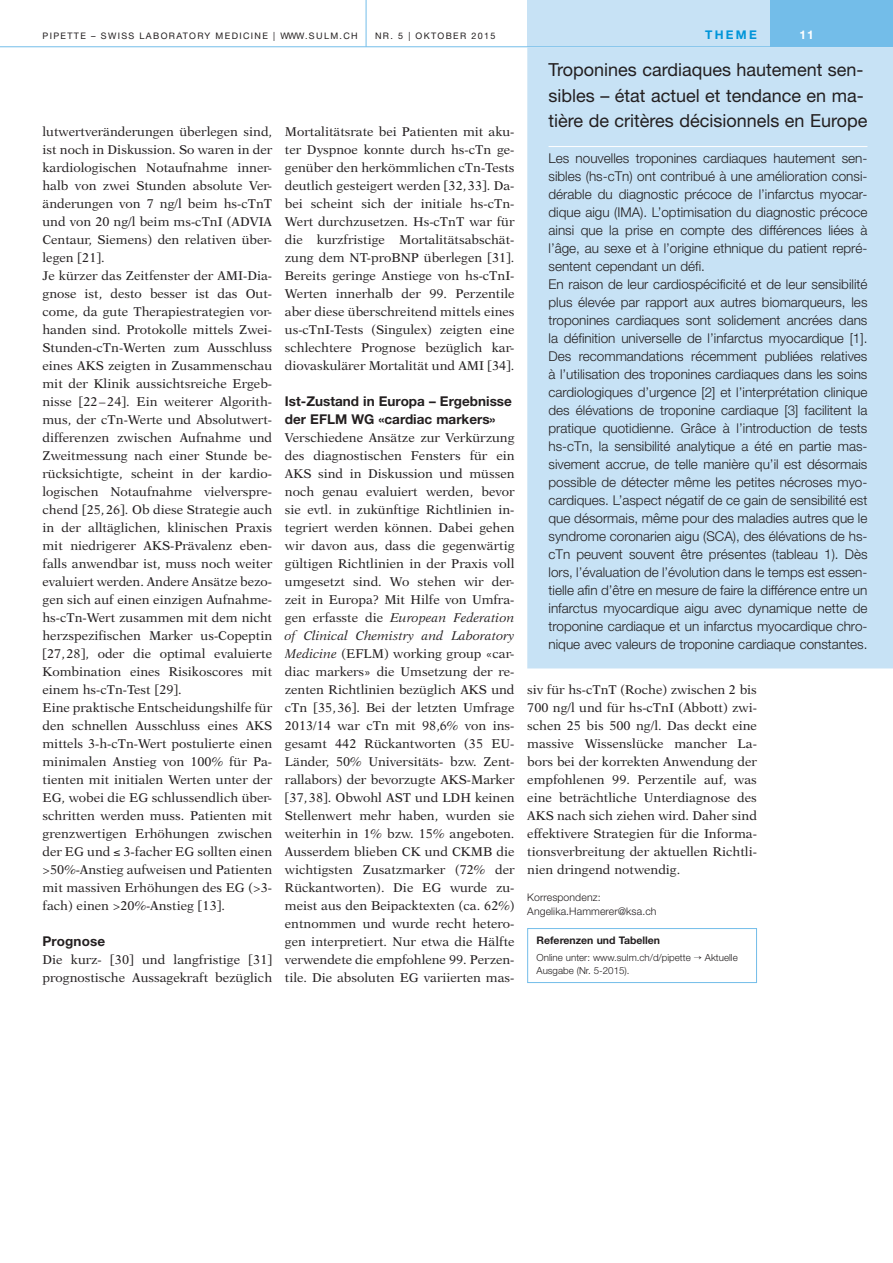
<style>
.page{position:relative;width:893px;height:1263px;background:#fff}
.page>*{position:absolute;margin:0;border:0;box-sizing:border-box;transform-origin:0 0}
.t1{font:18px/25.5px "Helvetica Neue";color:#231f20}
.t2{font:300 13.5px/18px "Helvetica Neue";color:#231f20}
.t3{font:700 13.5px/18px "Helvetica Neue";color:#231f20}
.t4{font:12.75px/18px "New Aster";color:#231f20;text-align:justify}
.t5{font:700 12px "Helvetica Neue";letter-spacing:.19em;color:#0095d9}
.t6{font:700 12px "Helvetica Neue";color:#fff}
.t7{font:300 10.5px/13.5px "Helvetica Neue";letter-spacing:.01em;color:#231f20}
.t8{font:700 10.5px "Helvetica Neue";color:#231f20}
.t9{font:300 9.75px/13px "Helvetica Neue";color:#231f20}
.t10{font:9px "Helvetica Neue";letter-spacing:.15em;color:#231f20}
.s1{font-style:italic}
</style>
<div class="page">
<div style="left:527px;top:0;width:366px;height:47px;background:#73bde9"></div>
<div style="left:527px;top:0;width:243px;height:47px;background:#c7e2f5"></div>
<hr style="left:0;top:46px;width:893px;height:1px;background:#73bde9">
<hr style="left:366px;top:0;width:1px;height:47px;background:#73bde9">
<div style="left:527px;top:47px;width:366px;height:621px;background:#c7e2f5"></div>
<div style="left:527px;top:928px;width:230px;height:55px;border:1px solid #73bde9"></div>
<p class="t10" style="left:43px;top:30px;width:317px">pipette – swiss laboratory medicine | www.sulm.ch</p>
<p class="t10" style="left:375px;top:30px;width:122px">NR. 5 | oktober 2015</p>
<p class="t5" style="left:705px;top:27px;width:53px">theme</p>
<p class="t6" style="left:799px;top:27px;width:16px">11</p>
<p class="t4" style="left:43px;top:123px;width:231px;text-align:left">lutwertveränderungen überlegen sind, ist noch in Diskussion. So waren in der kardiologischen Notaufnahme inner&shy;halb von zwei Stunden absolute Ver&shy;änderungen von 7 ng/l beim hs-cTnT und von 20 ng/l beim ms-cTnI (ADVIA Centaur, Siemens) den relativen über&shy;legen [21].<br>Je kürzer das Zeitfenster der AMI-Dia&shy;gnose ist, desto besser ist das Out&shy;come, da gute Therapiestrategien vor&shy;handen sind. Protokolle mittels Zwei-Stunden-cTn-Werten zum Ausschluss eines AKS zeigten in Zusammenschau mit der Klinik aussichtsreiche Ergeb&shy;nisse [22–24]. Ein weiterer Algorith&shy;mus, der cTn-Werte und Absolutwert&shy;differenzen zwischen Aufnahme und Zweitmessung nach einer Stunde be&shy;rücksichtigte, scheint in der kardio&shy;logischen Notaufnahme vielverspre&shy;chend [25,26]. Ob diese Strategie auch in der alltäglichen, klinischen Praxis mit niedrigerer AKS-Prävalenz eben&shy;falls anwendbar ist, muss noch weiter evaluiert werden. Andere Ansätze bezo&shy;gen sich auf einen einzigen Aufnahme&shy;hs-cTn-Wert zusammen mit dem nicht herzspezifischen Marker us-Copeptin [27,28], oder die optimal evaluierte Kombination eines Risikoscores mit einem hs-cTn-Test [29].<br>Eine praktische Entscheidungshilfe für den schnellen Ausschluss eines AKS mittels 3-h-cTn-Wert postulierte einen minimalen Anstieg von 100% für Pa&shy;tienten mit initialen Werten unter der EG, wobei die EG schlussendlich über&shy;schritten werden muss. Patienten mit grenzwertigen Erhöhungen zwischen der EG und ≤ 3-facher EG sollten einen &gt;50%-Anstieg aufweisen und Patienten mit massiven Erhöhungen des EG (&gt;3- fach) einen &gt;20%-Anstieg [13].</p>
<p class="t3" style="left:43px;top:932px;width:64px">Prognose</p>
<p class="t4" style="left:43px;top:951px;width:231px">Die kurz- [30] und langfristige [31] prognostische Aussagekraft bezüglich</p>
<p class="t4" style="left:285px;top:123px;width:231px">Mortalitätsrate bei Patienten mit aku&shy;ter Dyspnoe konnte durch hs-cTn ge&shy;genüber den herkömmlichen cTn-Tests deutlich gesteigert werden [32,33]. Da&shy;bei scheint sich der initiale hs-cTn-Wert durchzusetzen. Hs-cTnT war für die kurzfristige Mortalitätsabschät&shy;zung dem NT-proBNP überlegen [31].<br>Bereits geringe Anstiege von hs-cTnI-Werten innerhalb der 99. Perzentile aber diese überschreitend mittels eines us-cTnI-Tests (Singulex) zeigten eine schlechtere Prognose bezüglich kar&shy;diovaskulärer Mortalität und AMI [34].</p>
<p class="t3" style="left:285px;top:392px;width:228px">Ist-Zustand in Europa – Ergebnisse der EFLM WG «cardiac markers»</p>
<p class="t4" style="left:285px;top:429px;width:231px">Verschiedene Ansätze zur Verkürzung des diagnostischen Fensters für ein AKS sind in Diskussion und müssen noch genau evaluiert werden, bevor sie evtl. in zukünftige Richtlinien in&shy;tegriert werden können. Dabei gehen wir davon aus, dass die gegenwärtig gültigen Richtlinien in der Praxis voll umgesetzt sind. Wo stehen wir der&shy;zeit in Europa? Mit Hilfe von Umfra&shy;gen erfasste die <span class="s1">European Federation of Clinical Chemistry and Laboratory Medicine</span> (EFLM) working group «car&shy;diac markers» die Umsetzung der re&shy;zenten Richtlinien bezüglich AKS und cTn [35,36]. Bei der letzten Umfrage 2013/14 war cTn mit 98,6% von ins&shy;gesamt 442 Rückantworten (35 EU-Länder, 50% Universitäts- bzw. Zent&shy;rallabors) der bevorzugte AKS-Marker [37,38]. Obwohl AST und LDH keinen Stellenwert mehr haben, wurden sie weiterhin in 1% bzw. 15% angeboten.<br>Ausserdem blieben CK und CKMB die wichtigsten Zusatzmarker (72% der Rückantworten). Die EG wurde zu&shy;meist aus den Beipacktexten (ca. 62%) entnommen und wurde recht hetero&shy;gen interpretiert. Nur etwa die Hälfte verwendete die empfohlene 99. Perzen&shy;tile. Die absoluten EG variierten mas-</p>
<h1 class="t1" style="left:549px;top:57px;width:320px">Troponines cardiaques hautement sen&shy;sibles – état actuel et tendance en ma&shy;tière de critères décisionnels en Europe</h1>
<p class="t2" style="left:549px;top:149px;width:320px">Les nouvelles troponines cardiaques hautement sen&shy;sibles (hs-cTn) ont contribué à une amélioration consi&shy;dérable du diagnostic précoce de l’infarctus myocar&shy;dique aigu (IMA). L’optimisation du diagnostic précoce ainsi que la prise en compte des différences liées à l’âge, au sexe et à l’origine ethnique du patient repré&shy;sentent cependant un défi.<br>En raison de leur cardiospécificité et de leur sensibilité plus élevée par rapport aux autres biomarqueurs, les troponines cardiaques sont solidement ancrées dans la définition universelle de l’infarctus myocardique [1].<br>Des recommandations récemment publiées relatives à l’utilisation des troponines cardiaques dans les soins cardiologiques d’urgence [2] et l’interprétation clinique des élévations de troponine cardiaque [3] facilitent la pratique quotidienne. Grâce à l’introduction de tests hs-cTn, la sensibilité analytique a été en partie mas&shy;sivement accrue, de telle manière qu’il est désormais possible de détecter même les petites nécroses myo&shy;cardiques. L’aspect négatif de ce gain de sensibilité est que désormais, même pour des maladies autres que le syndrome coronarien aigu (SCA), des élévations de hs&shy;cTn peuvent souvent être présentes (tableau 1). Dès lors, l’évaluation de l’évolution dans le temps est essen&shy;tielle afin d’être en mesure de faire la différence entre un infarctus myocardique aigu avec dynamique nette de troponine cardiaque et un infarctus myocardique chro&shy;nique avec valeurs de troponine cardiaque constantes.</p>
<p class="t4" style="left:527px;top:681px;width:231px">siv für hs-cTnT (Roche) zwischen 2 bis 700 ng/l und für hs-cTnI (Abbott) zwi&shy;schen 25 bis 500 ng/l. Das deckt eine massive Wissenslücke mancher La&shy;bors bei der korrekten Anwendung der empfohlenen 99. Perzentile auf, was eine beträchtliche Unterdiagnose des AKS nach sich ziehen wird. Daher sind effektivere Strategien für die Informa&shy;tionsverbreitung der aktuellen Richtli&shy;nien dringend notwendig.</p>
<p class="t7" style="left:527px;top:890px;width:131px">Korrespondenz:<br>Angelika.Hammerer@ksa.ch</p>
<p class="t8" style="left:536px;top:933px;width:125px">Referenzen und Tabellen</p>
<p class="t9" style="left:536px;top:951px;width:203px">Online unter: www.sulm.ch/d/pipette → Aktuelle<br>Ausgabe (Nr. 5-2015).</p>
</div>
